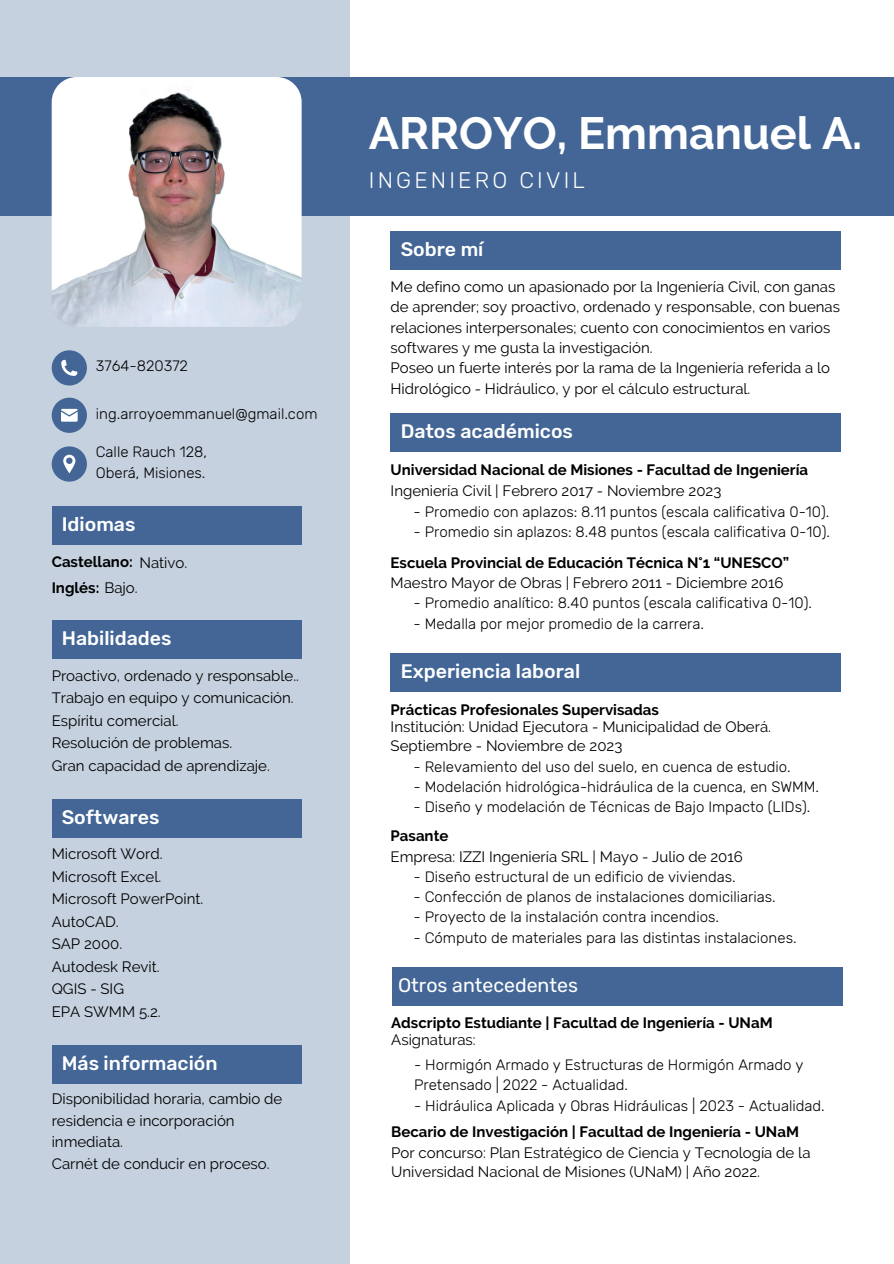
<style>
.page{position:relative;width:894px;height:1264px;background:#fff}
.page>*{position:absolute;margin:0;border:0;box-sizing:border-box;transform-origin:0 0}
.t1{font:700 45px "Raleway";color:#fff}
.t2{font:300 22.5px "Rubik";letter-spacing:.14em;color:#fff}
.t3{font:500 19.5px "Rubik";color:#fff}
.t4{font:19.5px "Rubik";color:#fff}
.t5{font:15px/20.2px "Raleway";color:#000}
.t6{font:300 15px/20.2px "Rubik";color:#000}
.t7{font:700 15px "Raleway";color:#000}
.s1{font-weight:400}
</style>
<div class="page">
<div style="left:0;top:0;width:350px;height:1263px;background:#c6d1df"></div>
<div style="left:0;top:77px;width:893px;height:138px;background:#436696"></div>
<div style="left:52px;top:446px;width:35px;height:35px;background:#436696;border-radius:50%"></div>
<svg style="left:63px;top:454px;width:12px;height:19px"></svg>
<div style="left:390px;top:231px;width:451px;height:39px;background:#436696"></div>
<div style="left:52px;top:1045px;width:249px;height:39px;background:#436696"></div>
<div style="left:52px;top:506px;width:249px;height:39px;background:#436696"></div>
<div style="left:52px;top:620px;width:249px;height:39px;background:#436696"></div>
<img style="left:52px;top:77px;width:249px;height:250px;border-radius:25px">
<div style="left:52px;top:799px;width:249px;height:39px;background:#436696"></div>
<div style="left:52px;top:350px;width:35px;height:35px;background:#436696;border-radius:50%"></div>
<svg style="left:61px;top:360px;width:16px;height:15px"></svg>
<div style="left:390px;top:653px;width:451px;height:38px;background:#436696"></div>
<div style="left:52px;top:397px;width:35px;height:36px;background:#436696;border-radius:50%"></div>
<svg style="left:61px;top:409px;width:17px;height:12px"></svg>
<div style="left:390px;top:413px;width:451px;height:39px;background:#436696"></div>
<div style="left:392px;top:966px;width:450px;height:39px;background:#436696"></div>
<p class="t6" style="left:96px;top:356px;width:94px">3764-820372</p>
<p class="t6" style="left:96px;top:403px;width:223px">ing.arroyoemmanuel@gmail.com</p>
<p class="t6" style="left:96px;top:442px;width:112px">Calle Rauch 128,</p>
<p class="t6" style="left:96px;top:462px;width:111px">Oberá, Misiones.</p>
<p class="t3" style="left:62px;top:513px;width:75px">Idiomas</p>
<p class="t7" style="left:52px;top:552px;width:137px">Castellano: <span class="s1">Nativo.</span></p>
<p class="t7" style="left:52px;top:578px;width:87px">Inglés: <span class="s1">Bajo.</span></p>
<p class="t3" style="left:62px;top:627px;width:111px">Habilidades</p>
<p class="t5" style="left:52px;top:665px;width:249px">Proactivo, ordenado y responsable..</p>
<p class="t5" style="left:52px;top:688px;width:243px">Trabajo en equipo y comunicación.</p>
<p class="t5" style="left:52px;top:710px;width:128px">Espíritu comercial.</p>
<p class="t5" style="left:52px;top:733px;width:182px">Resolución de problemas.</p>
<p class="t5" style="left:52px;top:755px;width:220px">Gran capacidad de aprendizaje.</p>
<p class="t3" style="left:62px;top:805px;width:99px">Softwares</p>
<p class="t5" style="left:52px;top:844px;width:112px">Microsoft Word.</p>
<p class="t5" style="left:52px;top:866px;width:111px">Microsoft Excel.</p>
<p class="t5" style="left:52px;top:889px;width:153px">Microsoft PowerPoint.</p>
<p class="t5" style="left:52px;top:911px;width:68px">AutoCAD.</p>
<p class="t5" style="left:52px;top:934px;width:72px">SAP 2000.</p>
<p class="t5" style="left:52px;top:956px;width:109px">Autodesk Revit.</p>
<p class="t5" style="left:52px;top:979px;width:74px">QGIS - SIG</p>
<p class="t5" style="left:52px;top:1001px;width:110px">EPA SWMM 5.2.</p>
<p class="t3" style="left:62px;top:1051px;width:157px">Más información</p>
<p class="t5" style="left:52px;top:1088px;width:232px;line-height:21.3px">Disponibilidad horaria, cambio de residencia e incorporación inmediata.</p>
<p class="t5" style="left:52px;top:1153px;width:219px">Carnét de conducir en proceso.</p>
<p class="t1" style="left:369px;top:106px;width:495px">ARROYO, Emmanuel A.</p>
<p class="t2" style="left:369px;top:167px;width:217px">INGENIERO CIVIL</p>
<p class="t3" style="left:400px;top:238px;width:84px">Sobre mí</p>
<p class="t5" style="left:390px;top:277px;width:451px">Me defino como un apasionado por la Ingeniería Civil, con ganas de aprender; soy proactivo, ordenado y responsable, con buenas relaciones interpersonales; cuento con conocimientos en varios softwares y me gusta la investigación.</p>
<p class="t5" style="left:390px;top:358px;width:441px">Poseo un fuerte interés por la rama de la Ingeniería referida a lo<br>Hidrológico - Hidráulico, y por el cálculo estructural.</p>
<p class="t3" style="left:400px;top:420px;width:174px">Datos académicos</p>
<p class="t7" style="left:390px;top:461px;width:419px">Universidad Nacional de Misiones - Facultad de Ingeniería</p>
<p class="t5" style="left:390px;top:481px;width:332px">Ingeniería Civil | Febrero 2017 - Noviembre 2023</p>
<p class="t6" style="left:413px;top:501px;width:417px">- Promedio con aplazos: 8.11 puntos (escala calificativa 0-10).</p>
<p class="t6" style="left:413px;top:521px;width:418px">- Promedio sin aplazos: 8.48 puntos (escala calificativa 0-10).</p>
<p class="t7" style="left:390px;top:553px;width:400px">Escuela Provincial de Educación Técnica N°1 “UNESCO”</p>
<p class="t5" style="left:390px;top:573px;width:394px">Maestro Mayor de Obras | Febrero 2011 - Diciembre 2016</p>
<p class="t6" style="left:413px;top:593px;width:400px">- Promedio analítico: 8.40 puntos (escala calificativa 0-10).</p>
<p class="t6" style="left:413px;top:613px;width:292px">- Medalla por mejor promedio de la carrera.</p>
<p class="t3" style="left:400px;top:659px;width:181px">Experiencia laboral</p>
<p class="t7" style="left:390px;top:700px;width:270px">Prácticas Profesionales Supervisadas</p>
<p class="t5" style="left:390px;top:717px;width:382px;line-height:19.2px">Institución: Unidad Ejecutora - Municipalidad de Oberá.<br>Septiembre - Noviembre de 2023</p>
<p class="t6" style="left:413px;top:756px;width:379px">- Relevamiento del uso del suelo, en cuenca de estudio.</p>
<p class="t6" style="left:413px;top:776px;width:407px">- Modelación hidrológica-hidráulica de la cuenca, en SWMM.</p>
<p class="t6" style="left:413px;top:797px;width:398px">- Diseño y modelación de Técnicas de Bajo Impacto (LIDs).</p>
<p class="t7" style="left:390px;top:827px;width:59px">Pasante</p>
<p class="t5" style="left:390px;top:846px;width:354px">Empresa: IZZI Ingeniería SRL | Mayo - Julio de 2016</p>
<p class="t6" style="left:413px;top:866px;width:323px">- Diseño estructural de un edificio de viviendas.</p>
<p class="t6" style="left:413px;top:886px;width:363px">- Confección de planos de instalaciones domiciliarias.</p>
<p class="t6" style="left:413px;top:907px;width:307px">- Proyecto de la instalación contra incendios.</p>
<p class="t6" style="left:413px;top:927px;width:384px">- Cómputo de materiales para las distintas instalaciones.</p>
<p class="t4" style="left:398px;top:973px;width:181px">Otros antecedentes</p>
<p class="t7" style="left:391px;top:1013px;width:383px">Adscripto Estudiante | Facultad de Ingeniería - UNaM</p>
<p class="t6" style="left:414px;top:1054px;width:391px">- Hormigón Armado y Estructuras de Hormigón Armado y<br>Pretensado | 2022 - Actualidad.</p>
<p class="t6" style="left:414px;top:1095px;width:412px">- Hidráulica Aplicada y Obras Hidráulicas | 2023 - Actualidad.</p>
<p class="t5" style="left:391px;top:1029px;width:86px">Asignaturas:</p>
<p class="t7" style="left:391px;top:1122px;width:409px">Becario de Investigación | Facultad de Ingeniería - UNaM</p>
<p class="t5" style="left:391px;top:1142px;width:420px;line-height:19.2px">Por concurso: Plan Estratégico de Ciencia y Tecnología de la<br>Universidad Nacional de Misiones (UNaM) | Año 2022.</p>
</div>
